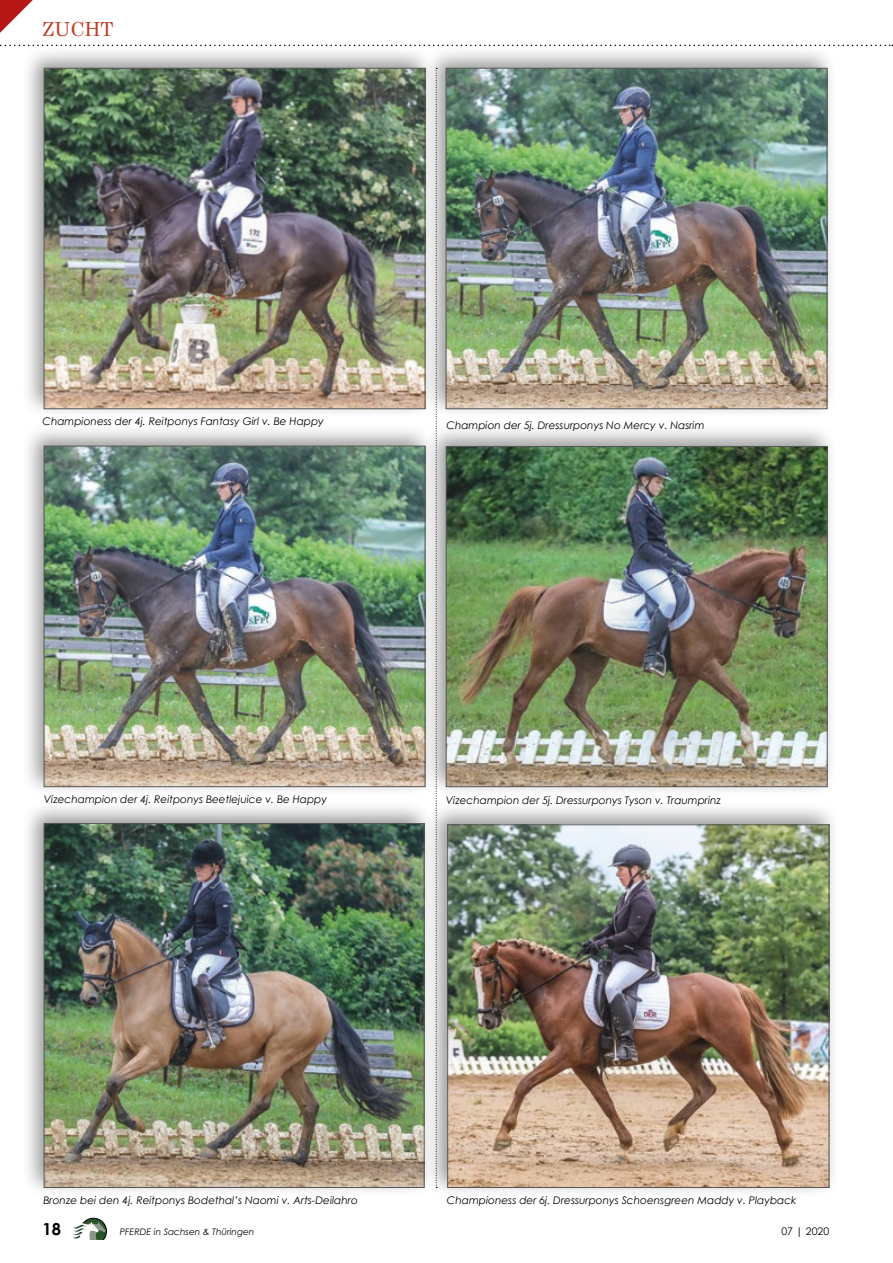
<style>
.page{position:relative;width:893px;height:1263px;background:#fff}
.page>*{position:absolute;margin:0;border:0;box-sizing:border-box;transform-origin:0 0}
.t1{font:19.5px "Century";color:#c03d29}
.t2{font:700 16.5px "Century Gothic";color:#000}
.t3{font:italic 10.5px "Century Gothic";color:#000}
.t4{font:10.5px "Century Gothic";color:#000}
.t5{font:italic 9px "Century Gothic";color:#000}
</style>
<div class="page">
<svg style="left:0;top:0;width:893px;height:47px"></svg>
<svg style="left:73px;top:1217px;width:34px;height:24px"></svg>
<div style="left:21px;top:45px;width:415px;height:374px;background:#000;opacity:.41"></div>
<img style="left:46px;top:70px;width:377px;height:337px">
<div style="left:21px;top:422px;width:415px;height:375px;background:#000;opacity:.41"></div>
<img style="left:46px;top:448px;width:377px;height:337px">
<div style="left:21px;top:800px;width:414px;height:398px;background:#000;opacity:.41"></div>
<img style="left:46px;top:825px;width:376px;height:361px">
<div style="left:44px;top:823px;width:380px;height:365px;border:1px solid #575756"></div>
<div style="left:423px;top:45px;width:415px;height:374px;background:#000;opacity:.41"></div>
<img style="left:448px;top:70px;width:377px;height:337px">
<div style="left:446px;top:68px;width:381px;height:341px;border:1px solid #575756"></div>
<div style="left:423px;top:423px;width:415px;height:374px;background:#000;opacity:.41"></div>
<img style="left:448px;top:448px;width:377px;height:337px">
<div style="left:446px;top:446px;width:381px;height:341px;border:1px solid #575756"></div>
<div style="left:424px;top:801px;width:416px;height:397px;background:#000;opacity:.41"></div>
<img style="left:449px;top:827px;width:378px;height:359px">
<div style="left:447px;top:825px;width:382px;height:363px;border:1px solid #575756"></div>
<svg style="left:436px;top:68px;width:1px;height:1120px"></svg>
<h1 class="t1" style="left:43px;top:12px;width:73px">ZUCHT</h1>
<p class="t3" style="left:43px;top:414px;width:283px">Championess der 4j. Reitponys Fantasy Girl v. Be Happy</p>
<p class="t3" style="left:446px;top:418px;width:260px">Champion der 5j. Dressurponys No Mercy v. Nasrim</p>
<p class="t3" style="left:44px;top:792px;width:285px">Vizechampion der 4j. Reitponys Beetlejuice v. Be Happy</p>
<p class="t3" style="left:446px;top:793px;width:277px">Vizechampion der 5j. Dressurponys Tyson v. Traumprinz</p>
<p class="t3" style="left:44px;top:1193px;width:316px">Bronze bei den 4j. Reitponys Bodethal’s Naomi v. Arts-Deilahro</p>
<p class="t3" style="left:447px;top:1193px;width:351px">Championess der 6j. Dressurponys Schoensgreen Maddy v. Playback</p>
<h2 class="t2" style="left:43px;top:1216px;width:20px">18</h2>
<p class="t5" style="left:120px;top:1225px;width:136px">PFERDE in Sachsen &amp; Thüringen</p>
<p class="t4" style="left:781px;top:1224px;width:49px">07 | 2020</p>
</div>
